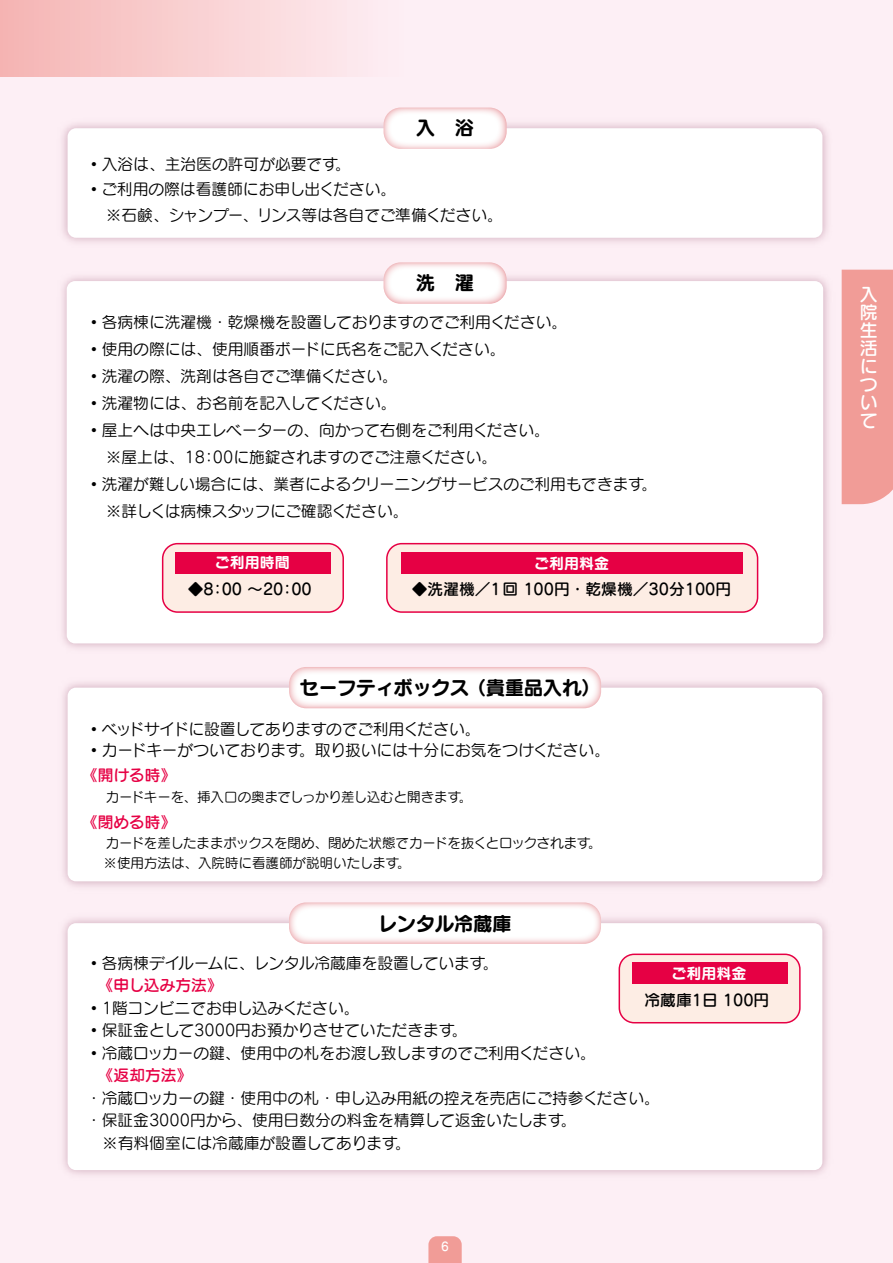
<style>
.page{position:relative;width:893px;height:1263px;background:#fdeff5}
.page>*{position:absolute;margin:0;border:0;box-sizing:border-box;transform-origin:0 0}
.t1{font:19.5px "Seurat Pro B";letter-spacing:-.025em;color:#000}
.t2{font:18px/18px "Seurat Pro DB";color:#fff;text-align:justify}
.t3{font:15.75px/27px "Seurat Pro M";color:#000}
.t4{font:15.75px "Seurat Pro DB";color:#000}
.t5{font:15.75px "Seurat Pro DB";color:#e60044}
.t6{font:15px "Seurat Pro B";color:#fff}
.t7{font:13.5px/19.2px "Seurat Pro M";color:#000}
.t8{font:12px "Seurat Pro DB";color:#fff}
.s1{font-family:"Seurat Pro UB"}
</style>
<div class="page">
<img style="left:62px;top:115px;width:766px;height:128px">
<div style="left:68px;top:128px;width:754px;height:110px;background:#fff;border-radius:9px"></div>
<img style="left:62px;top:268px;width:767px;height:380px">
<div style="left:67px;top:281px;width:756px;height:362px;background:#fff;border-radius:8px"></div>
<img style="left:63px;top:676px;width:765px;height:211px">
<div style="left:68px;top:688px;width:754px;height:193px;background:#fff;border-radius:8px"></div>
<img style="left:63px;top:914px;width:765px;height:261px">
<div style="left:68px;top:923px;width:754px;height:247px;background:#fff;border-radius:8px"></div>
<div style="left:163px;top:544px;width:180px;height:68px;background:#fdede4;border-radius:15px"></div>
<div style="left:162px;top:543px;width:182px;height:70px;border:2px solid #e60044;border-radius:15px"></div>
<div style="left:175px;top:552px;width:156px;height:21px;background:#e60044"></div>
<div style="left:387px;top:544px;width:371px;height:68px;background:#fdede4;border-radius:15px"></div>
<div style="left:386px;top:543px;width:372px;height:70px;border:2px solid #e60044;border-radius:15px"></div>
<div style="left:401px;top:552px;width:342px;height:21px;background:#e60044"></div>
<svg style="left:384px;top:108px;width:123px;height:41px"></svg>
<svg style="left:384px;top:262px;width:123px;height:42px"></svg>
<svg style="left:428px;top:1236px;width:34px;height:27px"></svg>
<svg style="left:289px;top:667px;width:312px;height:41px;fill:#fff"></svg>
<div style="left:619px;top:954px;width:181px;height:69px;background:#fdede4;border-radius:15px"></div>
<div style="left:619px;top:953px;width:182px;height:70px;border:2px solid #e60044;border-radius:15px"></div>
<div style="left:632px;top:963px;width:156px;height:21px;background:#e60044"></div>
<div style="left:0;top:0;width:403px;height:76px;background:linear-gradient(to right,#f5b4b3,#fdeff5)"></div>
<div style="left:842px;top:270px;width:51px;height:234px;background:#f19c97"></div>
<svg style="left:289px;top:902px;width:312px;height:42px;fill:#fff"></svg>
<p class="t1" style="left:416px;top:114px;width:60px">入 浴</p>
<p class="t3" style="left:86px;top:151px;width:418px;line-height:25.5px"><span class="s1">・</span>入浴は、主治医の許可が必要です。<br><span class="s1">・</span>ご利用の際は看護師にお申し出ください。<br>　※石鹸、シャンプー、リンス等は各自でご準備ください。</p>
<p class="t1" style="left:416px;top:269px;width:60px">洗 濯</p>
<p class="t3" style="left:86px;top:309px;width:573px"><span class="s1">・</span>各病棟に洗濯機・乾燥機を設置しておりますのでご利用ください。<br><span class="s1">・</span>使用の際には、使用順番ボードに氏名をご記入ください。<br><span class="s1">・</span>洗濯の際、洗剤は各自でご準備ください。<br><span class="s1">・</span>洗濯物には、お名前を記入してください。<br><span class="s1">・</span>屋上へは中央エレベーターの、向かって右側をご利用ください。<br>　※屋上は、18：00に施錠されますのでご注意ください。<br><span class="s1">・</span>洗濯が難しい場合には、業者によるクリーニングサービスのご利用もできます。　※詳しくは病棟スタッフにご確認ください。</p>
<p class="t6" style="left:215px;top:552px;width:76px">ご利用時間</p>
<p class="t4" style="left:188px;top:579px;width:126px">◆8：00 ～20：00</p>
<p class="t6" style="left:534px;top:552px;width:76px">ご利用料金</p>
<p class="t4" style="left:412px;top:579px;width:321px">◆洗濯機／1回 100円・乾燥機／30分100円</p>
<p class="t1" style="left:300px;top:674px;width:303px">セーフティボックス（貴重品入れ）</p>
<p class="t3" style="left:86px;top:717px;width:526px;line-height:21.8px"><span class="s1">・</span>ベッドサイドに設置してありますのでご利用ください。<br><span class="s1">・</span>カードキーがついております。取り扱いには十分にお気をつけください。</p>
<p class="t5" style="left:82px;top:765px;width:96px">《開ける時》</p>
<p class="t7" style="left:106px;top:787px;width:368px">カードキーを、挿入口の奥までしっかり差し込むと開きます。</p>
<p class="t5" style="left:82px;top:811px;width:96px">《閉める時》</p>
<p class="t7" style="left:103px;top:833px;width:500px">カードを差したままボックスを閉め、閉めた状態でカードを抜くとロックされます。※使用方法は、入院時に看護師が説明いたします。</p>
<p class="t1" style="left:378px;top:910px;width:135px">レンタル冷蔵庫</p>
<p class="t3" style="left:86px;top:949px;width:414px"><span class="s1">・</span>各病棟デイルームに、レンタル冷蔵庫を設置しています。</p>
<p class="t5" style="left:98px;top:975px;width:126px">《申し込み方法》</p>
<p class="t3" style="left:86px;top:996px;width:511px;line-height:22.5px"><span class="s1">・</span>1階コンビニでお申し込みください。<br><span class="s1">・</span>保証金として3000円お預かりさせていただきます。<br><span class="s1">・</span>冷蔵ロッカーの鍵、使用中の札をお渡し致しますのでご利用ください。</p>
<p class="t5" style="left:98px;top:1065px;width:96px">《返却方法》</p>
<p class="t3" style="left:86px;top:1084px;width:575px">・冷蔵ロッカーの鍵・使用中の札・申し込み用紙の控えを売店にご持参ください。</p>
<p class="t3" style="left:86px;top:1106px;width:492px">・保証金3000円から、使用日数分の料金を精算して返金いたします。</p>
<p class="t3" style="left:102px;top:1129px;width:310px">※有料個室には冷蔵庫が設置してあります。</p>
<p class="t6" style="left:671px;top:963px;width:76px">ご利用料金</p>
<p class="t4" style="left:644px;top:989px;width:126px">冷蔵庫1日 100円</p>
<p class="t8" style="left:441px;top:1239px;width:9px">6</p>
<p class="t2" style="left:860px;top:285px;width:19px">入院生活について</p>
</div>
